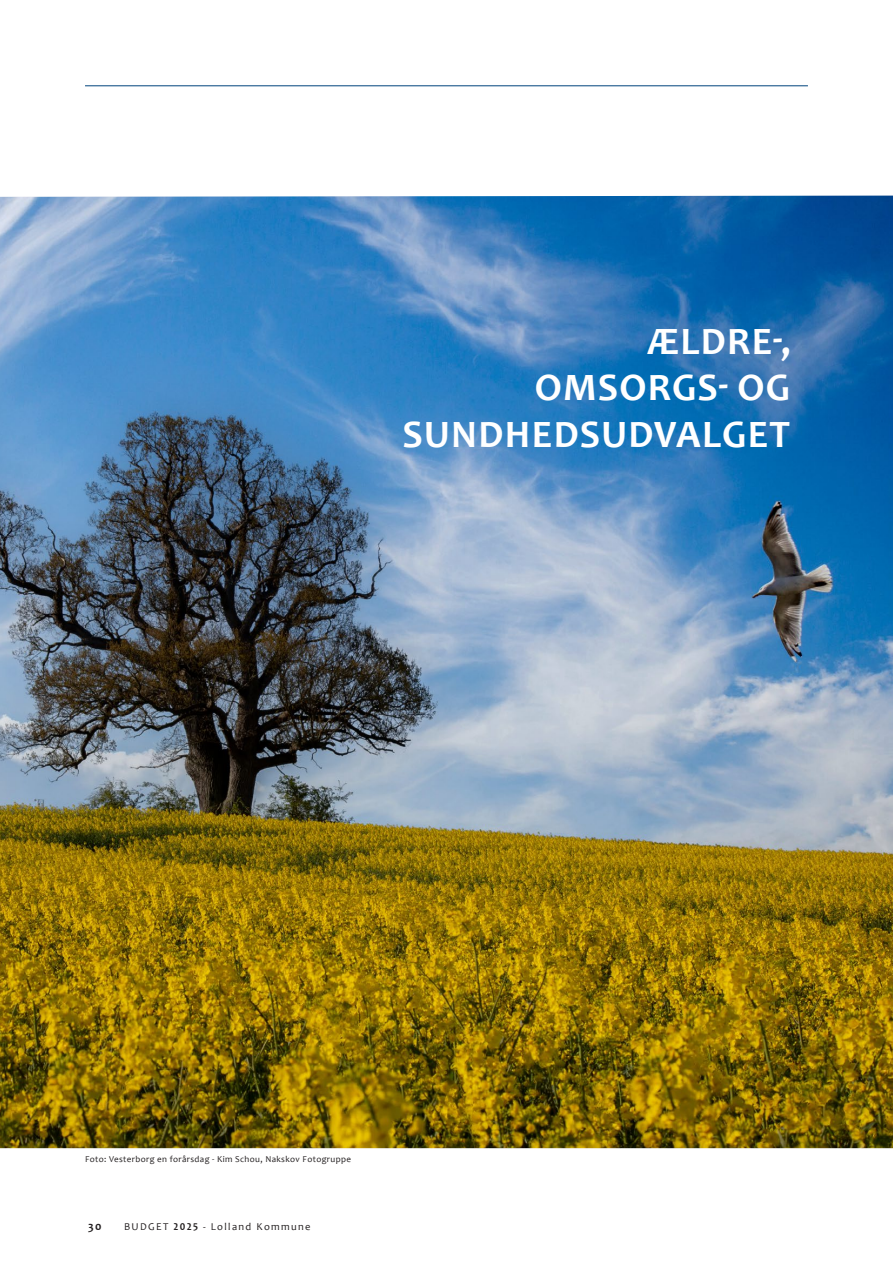
<style>
.page{position:relative;width:893px;height:1263px;background:#fff}
.page>*{position:absolute;margin:0;border:0;box-sizing:border-box;transform-origin:0 0}
.t1{font:39px/46.8px "Candara Bold 2";letter-spacing:.035em;color:#fff;text-align:right}
.t2{font:12px "Candara Bold 2";color:#231f20}
.t3{font:10.5px "Candara";letter-spacing:.13em;color:#231f20}
.t4{font:9px "Candara";letter-spacing:.04em;color:#231f20}
.s1{font-family:"Candara Bold 2"}
</style>
<div class="page">
<img style="left:0;top:196px;width:893px;height:952px">
<hr style="left:85px;top:85px;width:723px;height:1px;background:#01437c">
<h1 class="t1" style="left:403px;top:317px;width:390px">ÆLDRE-,<br>OMSORGS- OG<br>SUNDHEDSUDVALGET</h1>
<p class="t4" style="left:85px;top:1154px;width:267px">Foto: Vesterborg en forårsdag - Kim Schou, Nakskov Fotogruppe</p>
<h2 class="t2" style="left:88px;top:1219px;width:15px">30</h2>
<p class="t3" style="left:124px;top:1220px;width:188px">BUDGET <span class="s1">2025</span> - Lolland Kommune</p>
</div>
